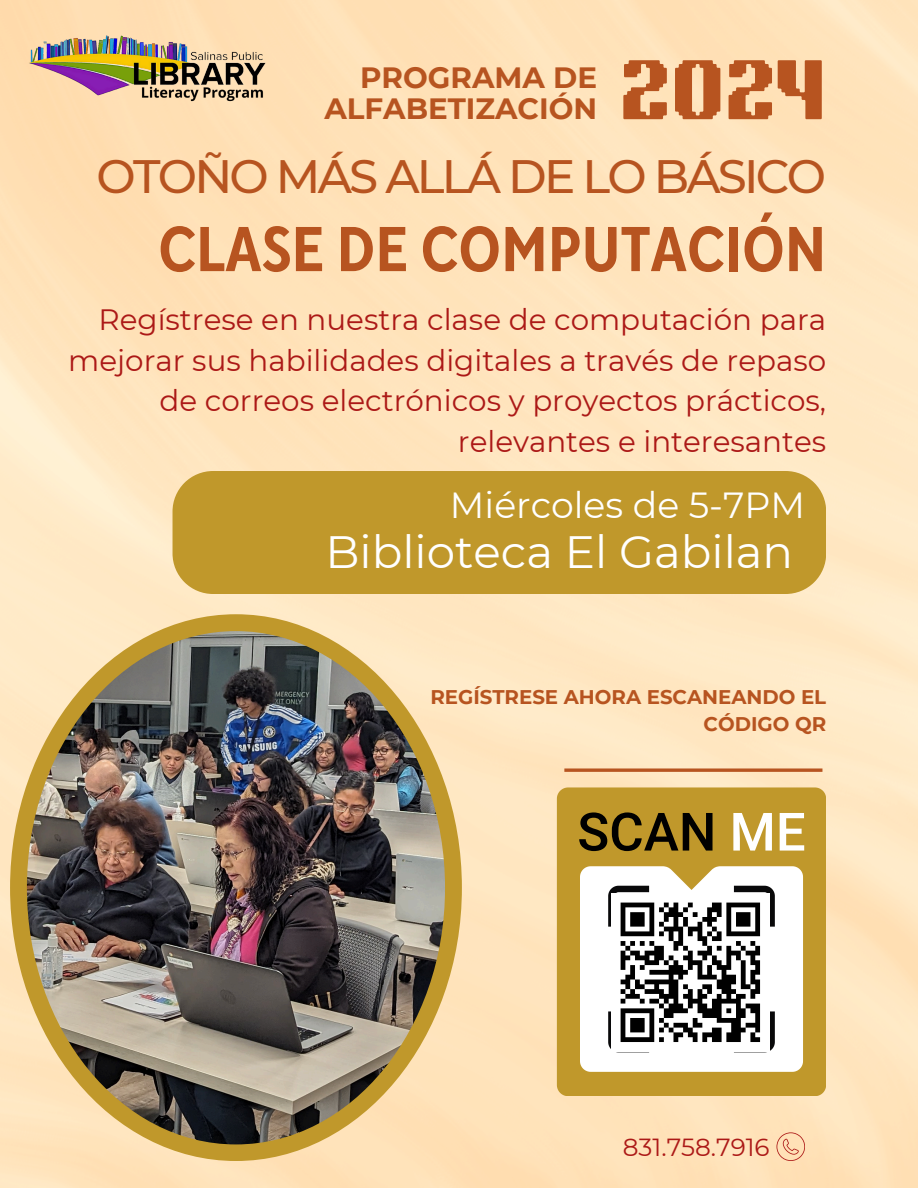
<style>
.page{position:relative;width:918px;height:1188px;background:#fff}
.page>*{position:absolute;margin:0;border:0;box-sizing:border-box;transform-origin:0 0}
.t1{font:700 63px "TT Norms Std Cond";color:#b75420}
.t2{font:63px "NT Brick Sans";color:#b75420}
.t3{font:500 46.8px "Montserrat";letter-spacing:-.06em;color:#b75420}
.t4{font:45.3px "Montserrat";color:#fff}
.t5{font:36.3px "Montserrat";color:#fff}
.t6{font:29.4px/40.5px "Montserrat";color:#ac1917;text-align:right}
.t7{font:700 29.25px/31.5px "Montserrat";color:#b75420;text-align:right}
.t8{font:24.75px "Montserrat";color:#ac1917}
.t9{font:700 19.8px/27px "Montserrat";color:#b75420;text-align:right}
</style>
<div class="page">
<img style="left:0;top:0;width:918px;height:1188px">
<div style="left:557px;top:787px;width:269px;height:309px;background:#c0982b"></div>
<svg style="left:579px;top:812px;width:134px;height:39px;background:#6f5818"></svg>
<svg style="left:733px;top:813px;width:39px;height:38px"></svg>
<svg style="left:780px;top:813px;width:24px;height:38px"></svg>
<svg style="left:580px;top:866px;width:223px;height:206px"></svg>
<svg style="left:564px;top:768px;width:258px;height:4px"></svg>
<div style="left:173px;top:471px;width:653px;height:123px;background:#c0982b"></div>
<svg style="left:777px;top:1132px;width:28px;height:29px"></svg>
<svg style="left:608px;top:886px;width:167px;height:166px"></svg>
<img style="left:10px;top:614px;width:452px;height:547px">
<img style="left:17px;top:28px;width:270px;height:78px">
<h4 class="t2" style="left:620px;top:42px;width:208px">2024</h4>
<p class="t7" style="left:324px;top:61px;width:274px">PROGRAMA DE<br>ALFABETIZACIÓN</p>
<h2 class="t3" style="left:97px;top:148px;width:731px">OTOÑO MÁS ALLÁ DE LO BÁSICO</h2>
<h6 class="t1" style="left:158px;top:211px;width:670px">CLASE DE COMPUTACIÓN</h6>
<h5 class="t6" style="left:68px;top:299px;width:759px">Regístrese en nuestra clase de computación para mejorar sus habilidades digitales a través de repaso de correos electrónicos y proyectos prácticos, relevantes e interesantes</h5>
<h3 class="t5" style="left:450px;top:483px;width:357px">Miércoles de 5-7PM</h3>
<h3 class="t4" style="left:325px;top:524px;width:469px">Biblioteca El Gabilan</h3>
<p class="t9" style="left:430px;top:683px;width:397px">REGÍSTRESE AHORA ESCANEANDO EL<br>CÓDIGO QR</p>
<h1 class="t8" style="left:623px;top:1132px;width:148px">831.758.7916</h1>
</div>
